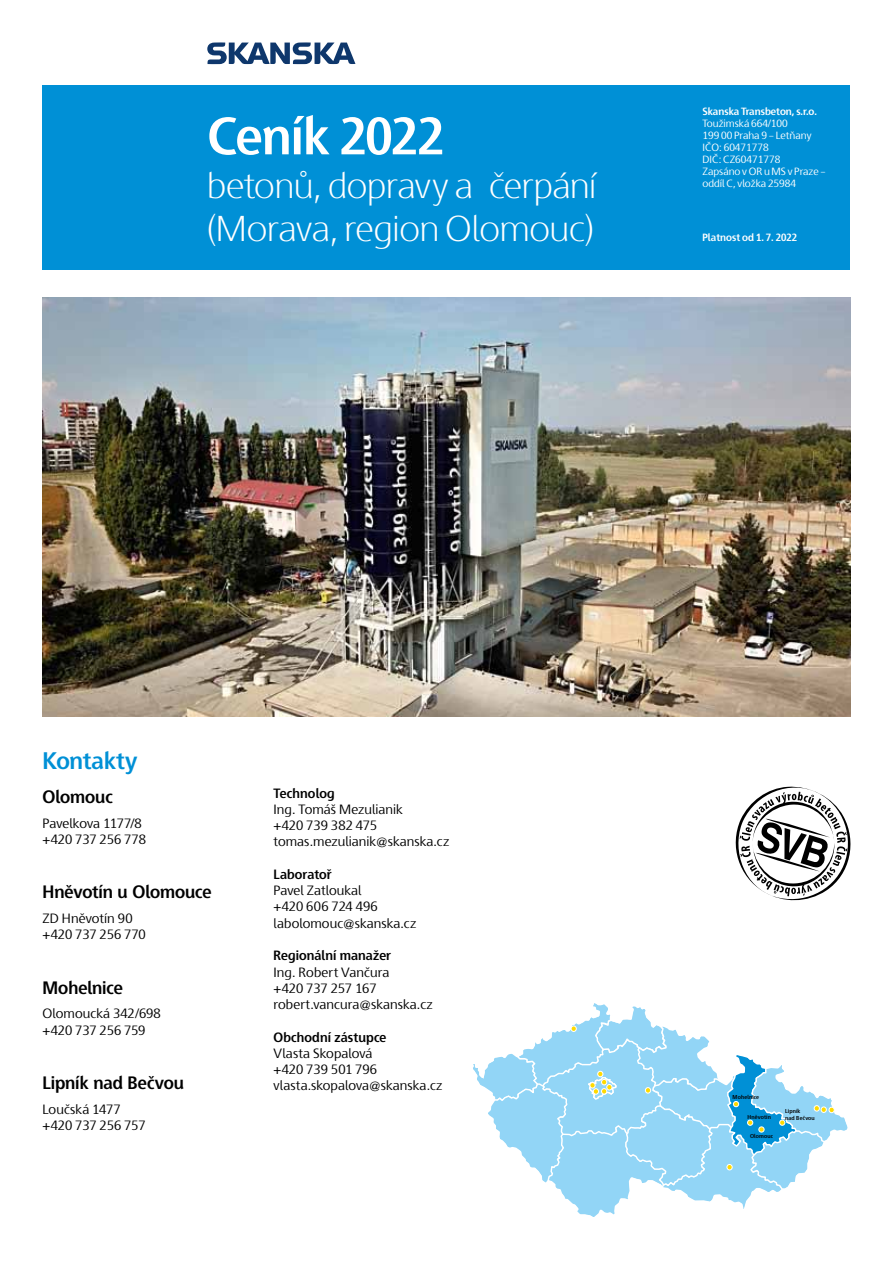
<style>
.page{position:relative;width:893px;height:1263px;background:#fff}
.page>*{position:absolute;margin:0;border:0;box-sizing:border-box;transform-origin:0 0}
.t1{font:700 52.5px "Skanska Sans Pro";letter-spacing:-.015em;color:#fff}
.t2{font:300 36px/43.2px "Skanska Sans Pro";letter-spacing:-.005em;color:#fff}
.t3{font:700 24px "Skanska Sans Pro";letter-spacing:-.01em;color:#0090d6}
.t4{font:700 18px "Skanska Sans Pro";letter-spacing:-.005em;color:#000}
.t5{font:13.5px/16.2px "Skanska Sans Pro";color:#000}
.t6{font:700 13.5px "Skanska Sans Pro";letter-spacing:.005em;color:#000}
.t7{font:10.5px/12px "Skanska Sans Pro";color:#fff}
.t8{font:700 10.5px "Skanska Sans Pro";color:#fff}
.t9{font:700 5.7px/6.9px "Skanska Sans Pro";letter-spacing:.02em;color:#000}
</style>
<div class="page">
<div style="left:43px;top:86px;width:807px;height:184px;background:#0090d6"></div>
<img style="left:43px;top:298px;width:807px;height:418px">
<svg style="left:207px;top:42px;width:148px;height:22px"></svg>
<svg style="left:473px;top:1003px;width:375px;height:214px"></svg>
<svg style="left:736px;top:787px;width:114px;height:113px"></svg>
<h1 class="t1" style="left:207px;top:105px;width:238px">Ceník 2022</h1>
<h2 class="t2" style="left:207px;top:164px;width:391px">betonů, dopravy a čerpání (Morava, region Olomouc)</h2>
<p class="t8" style="left:702px;top:105px;width:116px">Skanska Transbeton, s.r.o.</p>
<p class="t7" style="left:702px;top:117px;width:125px">Toužimská 664/100<br>199 00 Praha 9 – Letňany<br>IČO: 60471778<br>DIČ: CZ60471778<br>Zapsáno v OR u MS v Praze – oddíl C, vložka 25984</p>
<p class="t8" style="left:702px;top:231px;width:96px">Platnost od 1. 7. 2022</p>
<h3 class="t3" style="left:43px;top:746px;width:96px">Kontakty</h3>
<h3 class="t4" style="left:43px;top:786px;width:72px">Olomouc</h3>
<p class="t5" style="left:43px;top:815px;width:105px">Pavelkova 1177/8 +420 737 256 778</p>
<h3 class="t4" style="left:43px;top:881px;width:171px">Hněvotín u Olomouce</h3>
<p class="t5" style="left:43px;top:910px;width:105px">ZD Hněvotín 90 +420 737 256 770</p>
<h3 class="t4" style="left:43px;top:977px;width:82px">Mohelnice</h3>
<p class="t5" style="left:43px;top:1005px;width:120px">Olomoucká 342/698 +420 737 256 759</p>
<h3 class="t4" style="left:43px;top:1072px;width:143px">Lipník nad Bečvou</h3>
<p class="t5" style="left:43px;top:1101px;width:105px">Loučská 1477 +420 737 256 757</p>
<p class="t6" style="left:274px;top:785px;width:63px">Technolog</p>
<p class="t5" style="left:274px;top:801px;width:177px">Ing. Tomáš Mezulianik<br>+420 739 382 475 tomas.mezulianik@skanska.cz</p>
<p class="t6" style="left:274px;top:866px;width:60px">Laboratoř</p>
<p class="t5" style="left:274px;top:882px;width:144px">Pavel Zatloukal<br>+420 606 724 496 labolomouc@skanska.cz</p>
<p class="t6" style="left:274px;top:948px;width:119px">Regionální manažer</p>
<p class="t5" style="left:274px;top:964px;width:161px">Ing. Robert Vančura<br>+420 737 257 167 robert.vancura@skanska.cz</p>
<p class="t6" style="left:274px;top:1029px;width:114px">Obchodní zástupce</p>
<p class="t5" style="left:274px;top:1045px;width:170px">Vlasta Skopalová<br>+420 739 501 796 vlasta.skopalova@skanska.cz</p>
<p class="t9" style="left:733px;top:1093px;width:28px">Mohelnice</p>
<p class="t9" style="left:748px;top:1113px;width:25px">Hněvotín</p>
<p class="t9" style="left:750px;top:1132px;width:25px">Olomouc</p>
<p class="t9" style="left:785px;top:1108px;width:31px">Lipník<br>nad Bečvou</p>
</div>
